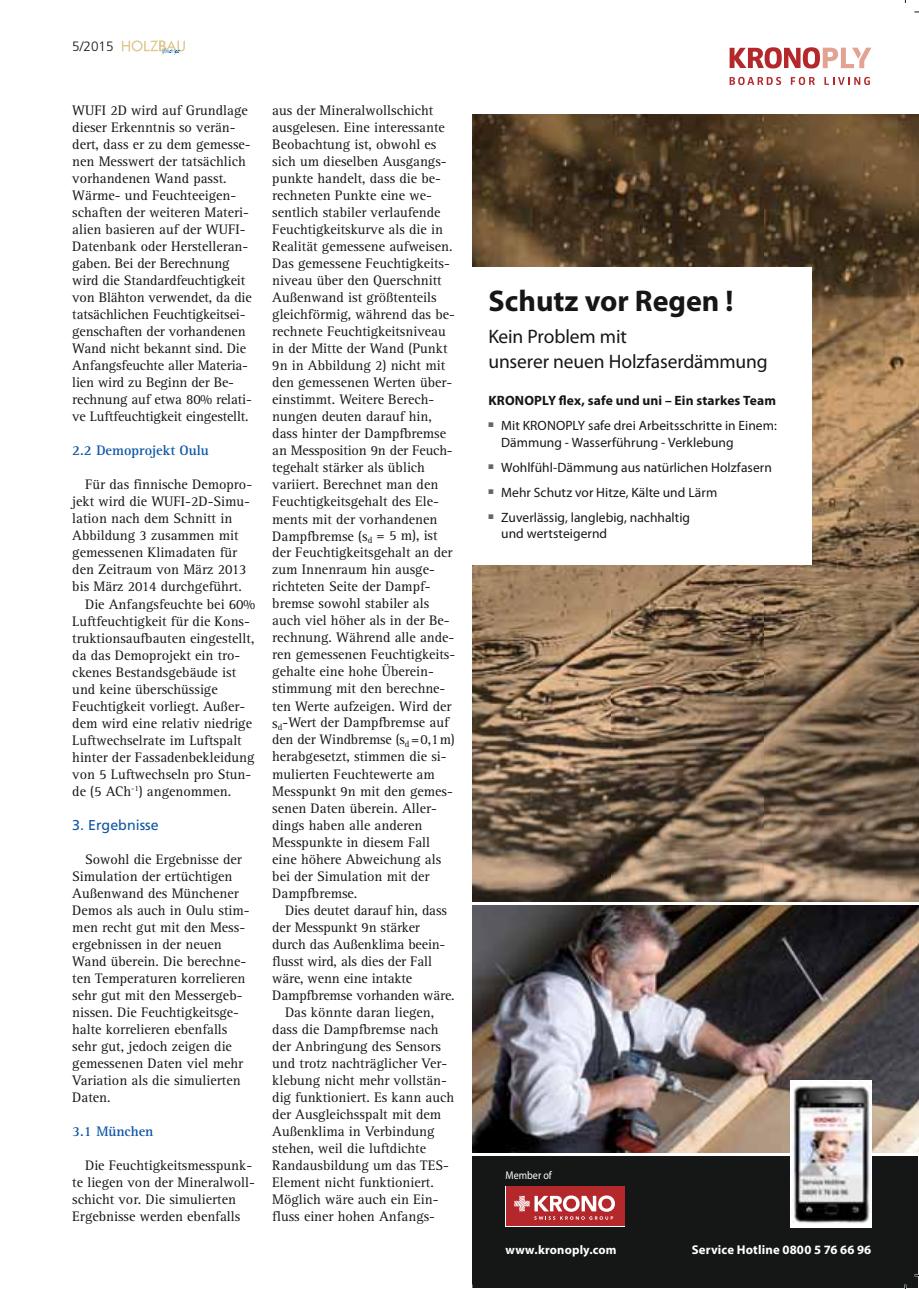
<style>
.page{position:relative;width:919px;height:1289px;background:#fff}
.page>*{position:absolute;margin:0;border:0;box-sizing:border-box;transform-origin:0 0}
.t1{font:700 30px "Myriad Pro";color:#151616}
.t2{font:19.5px/24px "Myriad Pro";letter-spacing:-.005em;color:#151616}
.t3{font:14.25px/17px "Rotis Serif";color:#151616}
.t4{font:700 14.25px "Rotis Serif";color:#0f57a6}
.t5{font:14.25px "Frutiger";color:#0f57a6}
.t6{font:13.5px/25px "Myriad Pro";color:#151616}
.t7{font:700 13.5px "Myriad Pro";letter-spacing:.01em;color:#151616}
.t8{font:300 13.5px "Frutiger";color:#151616}
.t9{font:700 12.75px "Myriad Pro";letter-spacing:.015em;color:#fff}
.t10{font:700 12.45px "Myriad Pro";letter-spacing:.015em;color:#fff}
.t11{font:11.25px "Myriad Pro";color:#fff;scale:.9 1}
</style>
<div class="page">
<svg style="left:122px;top:40px;width:63px;height:15px"></svg>
<img style="left:472px;top:114px;width:446px;height:787px">
<div style="left:472px;top:1156px;width:446px;height:132px;background:#151616"></div>
<div style="left:506px;top:1186px;width:118px;height:40px;background:#b4282c"></div>
<svg style="left:514px;top:1195px;width:101px;height:24px"></svg>
<div style="left:472px;top:267px;width:339px;height:298px;background:#fff"></div>
<img style="left:472px;top:905px;width:446px;height:246px">
<svg style="left:729px;top:47px;width:142px;height:21px"></svg>
<svg style="left:729px;top:77px;width:52px;height:8px"></svg>
<svg style="left:790px;top:77px;width:24px;height:8px"></svg>
<svg style="left:824px;top:77px;width:45px;height:8px"></svg>
<img style="left:790px;top:1080px;width:81px;height:146px">
<p class="t8" style="left:72px;top:41px;width:43px">5/2015</p>
<p class="t3" style="left:72px;top:103px;width:181px">WUFI 2D wird auf Grundlage dieser Erkenntnis so verän&shy;dert, dass er zu dem gemesse&shy;nen Messwert der tatsächlich vorhandenen Wand passt.<br>Wärme- und Feuchteeigen&shy;schaften der weiteren Materi&shy;alien basieren auf der WUFI-<br>Datenbank oder Herstelleran&shy;gaben. Bei der Berechnung wird die Standardfeuchtigkeit von Blähton verwendet, da die tatsächlichen Feuchtigkeitsei&shy;genschaften der vorhandenen<br>Wand nicht bekannt sind. Die<br>Anfangsfeuchte aller Materia&shy;lien wird zu Beginn der Be&shy;rechnung auf etwa 80% relati&shy;ve Luftfeuchtigkeit eingestellt.</p>
<p class="t4" style="left:72px;top:445px;width:138px">2.2 Demoprojekt Oulu</p>
<p class="t3" style="left:85px;top:477px;width:168px">Für das finnische Demopro-</p>
<p class="t3" style="left:72px;top:494px;width:179px">jekt wird die WUFI-2D-Simu-</p>
<p class="t3" style="left:72px;top:511px;width:161px">lation nach dem Schnitt in</p>
<p class="t3" style="left:72px;top:528px;width:168px">Abbildung 3 zusammen mit</p>
<p class="t3" style="left:72px;top:545px;width:166px">gemessenen Klimadaten für</p>
<p class="t3" style="left:72px;top:562px;width:176px">den Zeitraum von März 2013</p>
<p class="t3" style="left:72px;top:579px;width:171px">bis März 2014 durchgeführt.</p>
<p class="t3" style="left:85px;top:596px;width:172px">Die Anfangsfeuchte bei 60%</p>
<p class="t3" style="left:72px;top:613px;width:179px">Luftfeuchtigkeit für die Kons-</p>
<p class="t3" style="left:72px;top:630px;width:184px">truktionsaufbauten eingestellt,</p>
<p class="t3" style="left:72px;top:647px;width:170px">da das Demoprojekt ein tro-</p>
<p class="t3" style="left:72px;top:664px;width:165px">ckenes Bestandsgebäude ist</p>
<p class="t3" style="left:72px;top:681px;width:147px">und keine überschüssige</p>
<p class="t3" style="left:72px;top:698px;width:174px">Feuchtigkeit vorliegt. Außer-</p>
<p class="t3" style="left:72px;top:715px;width:181px">dem wird eine relativ niedrige</p>
<p class="t3" style="left:72px;top:732px;width:171px">Luftwechselrate im Luftspalt</p>
<p class="t3" style="left:72px;top:749px;width:184px">hinter der Fassadenbekleidung</p>
<p class="t3" style="left:72px;top:766px;width:180px">von 5 Luftwechseln pro Stun-</p>
<p class="t3" style="left:72px;top:783px;width:160px">de (5 ACh<sup>-1</sup>) angenommen.</p>
<p class="t5" style="left:72px;top:818px;width:88px">3. Ergebnisse</p>
<p class="t3" style="left:72px;top:851px;width:179px;text-indent:13px">Sowohl die Ergebnisse der<br>Simulation der ertüchtigen<br>Außenwand des Münchener<br>Demos als auch in Oulu stim&shy;men recht gut mit den Mess&shy;ergebnissen in der neuen<br>Wand überein. Die berechne&shy;ten Temperaturen korrelieren sehr gut mit den Messergeb&shy;nissen. Die Feuchtigkeitsge&shy;halte korrelieren ebenfalls sehr gut, jedoch zeigen die gemessenen Daten viel mehr<br>Variation als die simulierten<br>Daten.</p>
<p class="t4" style="left:72px;top:1125px;width:83px">3.1 München</p>
<p class="t3" style="left:72px;top:1157px;width:184px;text-indent:13px">Die Feuchtigkeitsmesspunk&shy;te liegen von der Mineralwoll&shy;schicht vor. Die simulierten<br>Ergebnisse werden ebenfalls</p>
<p class="t3" style="left:272px;top:103px;width:184px">aus der Mineralwollschicht ausgelesen. Eine interessante<br>Beobachtung ist, obwohl es sich um dieselben Ausgangs&shy;punkte handelt, dass die be&shy;rechneten Punkte eine we&shy;sentlich stabiler verlaufende<br>Feuchtigkeitskurve als die in<br>Realität gemessene aufweisen.<br>Das gemessene Feuchtigkeits&shy;niveau über den Querschnitt<br>Außenwand ist größtenteils gleichförmig, während das be&shy;rechnete Feuchtigkeitsniveau in der Mitte der Wand (Punkt<br>9n in Abbildung 2) nicht mit den gemessenen Werten über&shy;einstimmt. Weitere Berech&shy;nungen deuten darauf hin, dass hinter der Dampfbremse an Messposition 9n der Feuch&shy;tegehalt stärker als üblich variiert. Berechnet man den<br>Feuchtigkeitsgehalt des Ele&shy;ments mit der vorhandenen<br>Dampfbremse (s<sub>d</sub> = 5 m), ist der Feuchtigkeitsgehalt an der zum Innenraum hin ausge&shy;richteten Seite der Dampf&shy;bremse sowohl stabiler als auch viel höher als in der Be&shy;rechnung. Während alle ande&shy;ren gemessenen Feuchtigkeits&shy;gehalte eine hohe Überein&shy;stimmung mit den berechne&shy;ten Werte aufzeigen. Wird der s<sub>d</sub>-Wert der Dampfbremse auf den der Windbremse (s<sub>d</sub> = 0,1 m) herabgesetzt, stimmen die si&shy;mulierten Feuchtewerte am<br>Messpunkt 9n mit den gemes&shy;senen Daten überein. Aller&shy;dings haben alle anderen<br>Messpunkte in diesem Fall eine höhere Abweichung als bei der Simulation mit der<br>Dampfbremse.</p>
<p class="t3" style="left:285px;top:902px;width:163px">Dies deutet darauf hin, dass</p>
<p class="t3" style="left:272px;top:919px;width:149px">der Messpunkt 9n stärker</p>
<p class="t3" style="left:272px;top:936px;width:175px">durch das Außenklima beein-</p>
<p class="t3" style="left:272px;top:953px;width:161px">flusst wird, als dies der Fall</p>
<p class="t3" style="left:272px;top:970px;width:141px">wäre, wenn eine intakte</p>
<p class="t3" style="left:272px;top:987px;width:184px">Dampfbremse vorhanden wäre.</p>
<p class="t3" style="left:285px;top:1004px;width:150px">Das könnte daran liegen,</p>
<p class="t3" style="left:272px;top:1021px;width:168px">dass die Dampfbremse nach</p>
<p class="t3" style="left:272px;top:1038px;width:170px">der Anbringung des Sensors</p>
<p class="t3" style="left:272px;top:1055px;width:176px">und trotz nachträglicher Ver-</p>
<p class="t3" style="left:272px;top:1072px;width:176px">klebung nicht mehr vollstän-</p>
<p class="t3" style="left:272px;top:1089px;width:183px">dig funktioniert. Es kann auch</p>
<p class="t3" style="left:272px;top:1106px;width:170px">der Ausgleichsspalt mit dem</p>
<p class="t3" style="left:272px;top:1124px;width:164px">Außenklima in Verbindung</p>
<p class="t3" style="left:272px;top:1141px;width:155px">stehen, weil die luftdichte</p>
<p class="t3" style="left:272px;top:1158px;width:178px">Randausbildung um das TES-</p>
<p class="t3" style="left:272px;top:1175px;width:163px">Element nicht funktioniert.</p>
<p class="t3" style="left:272px;top:1192px;width:168px">Möglich wäre auch ein Ein-</p>
<p class="t3" style="left:272px;top:1209px;width:164px">fluss einer hohen Anfangs-</p>
<h1 class="t1" style="left:488px;top:289px;width:247px">Schutz vor Regen !</h1>
<h2 class="t2" style="left:488px;top:326px;width:281px">Kein Problem mit<br>unserer neuen Holzfaserdämmung</h2>
<p class="t7" style="left:488px;top:395px;width:289px">KRONOPLY flex, safe und uni – Ein starkes Team</p>
<p class="t6" style="left:501px;top:418px;width:277px;line-height:16.5px">Mit KRONOPLY safe drei Arbeitsschritte in Einem:<br>Dämmung - Wasserführung - Verklebung</p>
<p class="t6" style="left:501px;top:455px;width:272px">Wohlfühl-Dämmung aus natürlichen Holzfasern<br>Mehr Schutz vor Hitze, Kälte und Lärm<br>Zuverlässig, langlebig, nachhaltig</p>
<p class="t6" style="left:501px;top:522px;width:107px">und wertsteigernd</p>
<p class="t11" style="left:505px;top:1171px;width:53px">Member of</p>
<p class="t10" style="left:505px;top:1245px;width:113px">www.kronoply.com</p>
<p class="t9" style="left:691px;top:1244px;width:181px">Service Hotline 0800 5 76 66 96</p>
</div>
